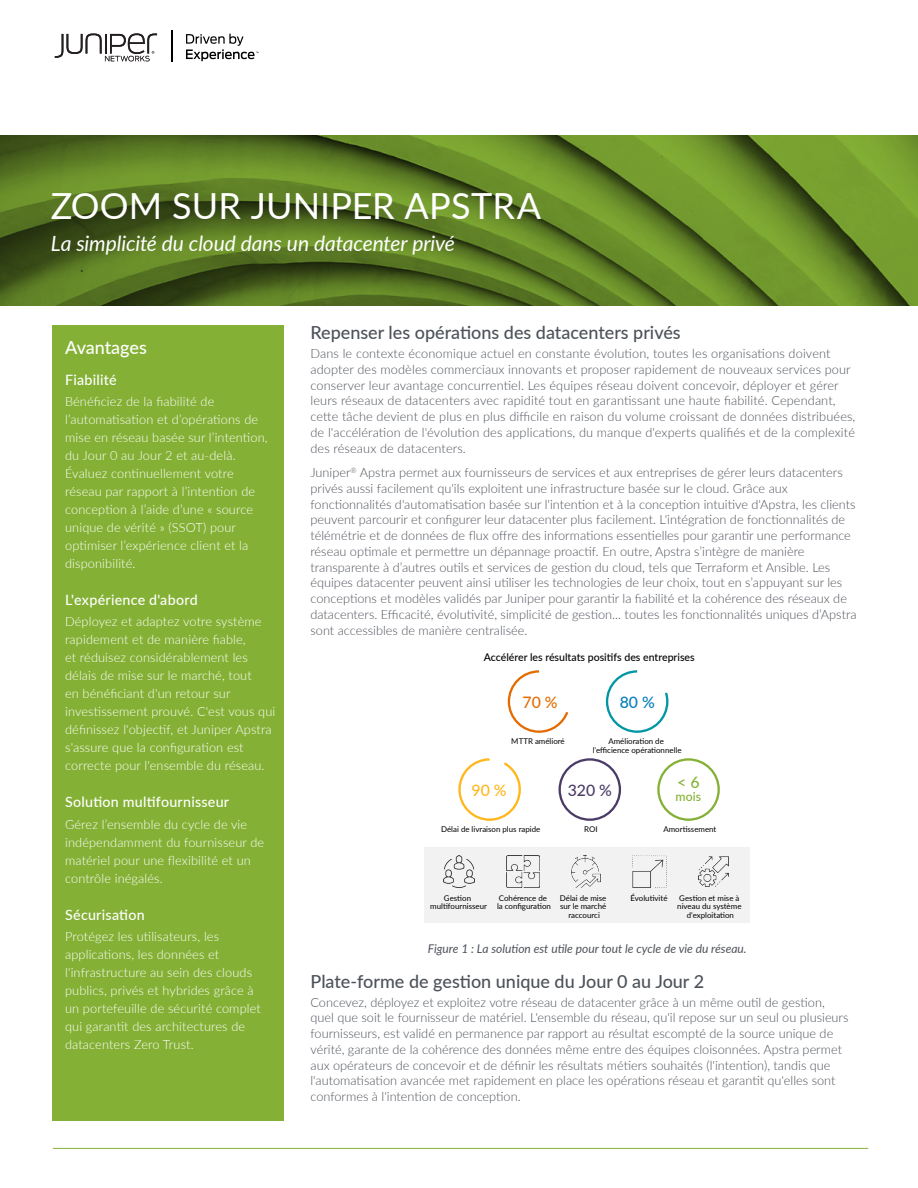
<style>
.page{position:relative;width:918px;height:1188px;background:#fff}
.page>*{position:absolute;margin:0;border:0;box-sizing:border-box;transform-origin:0 0}
.Cover_Title{font:36px "Lato";letter-spacing:.005em;color:#fff}
.Cover_Subtitle{font:italic 21px "Lato";letter-spacing:-.005em;color:#fff}
.t1{font:500 18px "Lato";color:#4d525a}
.t2{font:500 18px "Lato";letter-spacing:-.005em;color:#fff}
.t3{font:500 15.9px "Lato";color:#4b3b67}
.t4{font:500 15.9px "Lato";color:#e36b00}
.t5{font:500 15.9px "Lato";color:#037dba}
.t6{font:500 15.9px "Lato";color:#ffb71b}
.t7{font:500 15.9px "Lato";color:#84b135}
.t8{font:500 14.25px "Lato";letter-spacing:.02em;color:#fff}
.t9{font:300 12.75px/15.8px "Lato";color:#4d525a}
.t10{font:300 12.75px/18px "Lato";letter-spacing:.01em;color:#fff}
.t11{font:500 12.3px "Lato";color:#84b135}
.Caption_-_Figure{font:italic 12px "Lato";color:#4d525a}
.t12{font:500 10.5px "Lato";color:#000}
.t13{font:7.95px/8.4px "Lato";color:#000;text-align:center}
</style>
<div class="page">
<hr style="left:171px;top:30px;width:1px;height:32px;background:#000">
<svg style="left:55px;top:33px;width:102px;height:28px"></svg>
<svg style="left:186px;top:34px;width:73px;height:27px"></svg>
<div style="left:52px;top:325px;width:232px;height:795px;background:#84b135"></div>
<hr style="left:53px;top:1148px;width:815px;height:1px;background:#84b135">
<svg style="left:0;top:135px;width:918px;height:171px;background:#5d7e25"></svg>
<div style="left:425px;top:847px;width:325px;height:75px;background:#f2f2f2"></div>
<svg style="left:507px;top:670px;width:62px;height:63px"></svg>
<svg style="left:605px;top:670px;width:64px;height:63px"></svg>
<svg style="left:458px;top:758px;width:63px;height:63px"></svg>
<div style="left:559px;top:758px;width:62px;height:63px;border:2px solid #4b3b67;border-radius:50%"></div>
<div style="left:657px;top:758px;width:63px;height:63px;border:2px solid #84b135;border-radius:50%"></div>
<img style="left:698px;top:856px;width:30px;height:31px">
<img style="left:633px;top:855px;width:33px;height:33px">
<img style="left:507px;top:855px;width:33px;height:33px">
<img style="left:571px;top:855px;width:30px;height:33px">
<img style="left:443px;top:855px;width:32px;height:33px">
<p class="Cover_Title" style="left:51px;top:180px;width:492px">ZOOM SUR JUNIPER APSTRA</p>
<p class="Cover_Subtitle" style="left:51px;top:228px;width:406px">La simplicité du cloud dans un datacenter privé</p>
<h1 class="t2" style="left:65px;top:334px;width:83px">Avantages</h1>
<h2 class="t8" style="left:65px;top:370px;width:53px">Fiabilité</h2>
<p class="t10" style="left:65px;top:392px;width:204px">Bénéficiez de la fiabilité de l’automatisation et d’opérations de mise en réseau basée sur l’intention, du Jour 0 au Jour 2 et au-delà.<br>Évaluez continuellement votre réseau par rapport à l’intention de conception à l’aide d’une « source unique de vérité » (SSOT) pour optimiser l’expérience client et la disponibilité.</p>
<h2 class="t8" style="left:65px;top:590px;width:134px">L'expérience d'abord</h2>
<p class="t10" style="left:65px;top:612px;width:212px">Déployez et adaptez votre système rapidement et de manière fiable,<br>et réduisez considérablement les délais de mise sur le marché, tout<br>en bénéficiant d'un retour sur investissement prouvé. C'est vous qui définissez l'objectif, et Juniper Apstra s'assure que la configuration est correcte pour l'ensemble du réseau.</p>
<h2 class="t8" style="left:65px;top:792px;width:166px">Solution multifournisseur</h2>
<p class="t10" style="left:65px;top:815px;width:201px">Gérez l’ensemble du cycle de vie indépendamment du fournisseur de matériel pour une flexibilité et un contrôle inégalés.</p>
<h2 class="t8" style="left:65px;top:904px;width:81px">Sécurisation</h2>
<p class="t10" style="left:65px;top:927px;width:197px">Protégez les utilisateurs, les applications, les données et l'infrastructure au sein des clouds publics, privés et hybrides grâce à un portefeuille de sécurité complet qui garantit des architectures de datacenters Zero Trust.</p>
<h1 class="t1" style="left:310px;top:320px;width:372px">Repenser les opérations des datacenters privés</h1>
<p class="t9" style="left:310px;top:345px;width:546px">Dans le contexte économique actuel en constante évolution, toutes les organisations doivent adopter des modèles commerciaux innovants et proposer rapidement de nouveaux services pour conserver leur avantage concurrentiel. Les équipes réseau doivent concevoir, déployer et gérer leurs réseaux de datacenters avec rapidité tout en garantissant une haute fiabilité. Cependant, cette tâche devient de plus en plus difficile en raison du volume croissant de données distribuées, de l'accélération de l'évolution des applications, du manque d'experts qualifiés et de la complexité des réseaux de datacenters.</p>
<p class="t9" style="left:310px;top:464px;width:548px">Juniper<sup>®</sup> Apstra permet aux fournisseurs de services et aux entreprises de gérer leurs datacenters privés aussi facilement qu'ils exploitent une infrastructure basée sur le cloud. Grâce aux fonctionnalités d'automatisation basée sur l'intention et à la conception intuitive d'Apstra, les clients peuvent parcourir et configurer leur datacenter plus facilement. L'intégration de fonctionnalités de télémétrie et de données de flux offre des informations essentielles pour garantir une performance réseau optimale et permettre un dépannage proactif. En outre, Apstra s’intègre de manière transparente à d’autres outils et services de gestion du cloud, tels que Terraform et Ansible. Les équipes datacenter peuvent ainsi utiliser les technologies de leur choix, tout en s’appuyant sur les conceptions et modèles validés par Juniper pour garantir la fiabilité et la cohérence des réseaux de datacenters. Efficacité, évolutivité, simplicité de gestion... toutes les fonctionnalités uniques d’Apstra sont accessibles de manière centralisée.</p>
<p class="t12" style="left:484px;top:650px;width:213px">Accélérer les résultats positifs des entreprises</p>
<p class="t4" style="left:523px;top:691px;width:37px">70 %</p>
<p class="t5" style="left:620px;top:691px;width:37px">80 %</p>
<p class="t13" style="left:511px;top:736px;width:55px">MTTR amélioré</p>
<p class="t13" style="left:593px;top:736px;width:90px;line-height:9.4px">Amélioration de l'efficience opérationnelle</p>
<p class="t6" style="left:472px;top:778px;width:37px">90 %</p>
<p class="t3" style="left:568px;top:778px;width:46px">320 %</p>
<p class="t7" style="left:677px;top:770px;width:24px">&lt; 6</p>
<p class="t11" style="left:676px;top:787px;width:27px">mois</p>
<p class="t13" style="left:441px;top:824px;width:101px">Délai de livraison plus rapide</p>
<p class="t13" style="left:584px;top:824px;width:15px">ROI</p>
<p class="t13" style="left:663px;top:824px;width:55px">Amortissement</p>
<p class="t13" style="left:430px;top:894px;width:58px">Gestion multifournisseur</p>
<p class="t13" style="left:497px;top:894px;width:55px;text-align:left">Cohérence de la configuration</p>
<p class="t13" style="left:560px;top:894px;width:48px">Délai de mise sur le marché raccourci</p>
<p class="t13" style="left:631px;top:894px;width:39px">Évolutivité</p>
<p class="t13" style="left:677px;top:894px;width:66px">Gestion et mise à niveau du système d'exploitation</p>
<p class="Caption_-_Figure" style="left:428px;top:940px;width:320px">Figure 1 : La solution est utile pour tout le cycle de vie du réseau.</p>
<h1 class="t1" style="left:310px;top:968px;width:395px">Plate-forme de gestion unique du Jour 0 au Jour 2</h1>
<p class="t9" style="left:310px;top:994px;width:540px">Concevez, déployez et exploitez votre réseau de datacenter grâce à un même outil de gestion, quel que soit le fournisseur de matériel. L'ensemble du réseau, qu'il repose sur un seul ou plusieurs fournisseurs, est validé en permanence par rapport au résultat escompté de la source unique de vérité, garante de la cohérence des données même entre des équipes cloisonnées. Apstra permet aux opérateurs de concevoir et de définir les résultats métiers souhaités (l'intention), tandis que l'automatisation avancée met rapidement en place les opérations réseau et garantit qu'elles sont conformes à l'intention de conception.</p>
</div>
